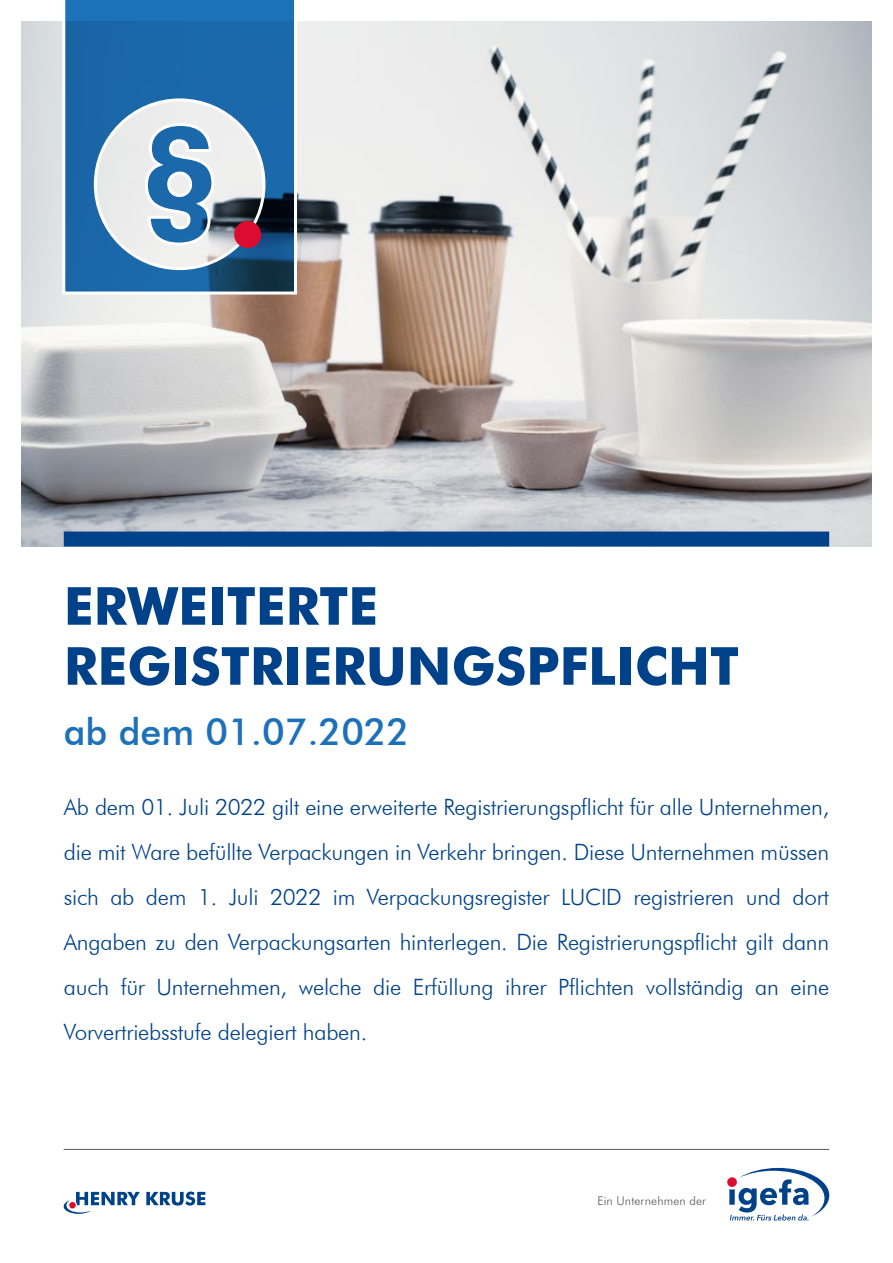
<style>
.page{position:relative;width:893px;height:1263px;background:#fff}
.page>*{position:absolute;margin:0;border:0;box-sizing:border-box;transform-origin:0 0}
.t1{font:700 52.5px/60px "Futura BT";color:#004289}
.t2{font:500 37.5px "Futura BT";color:#1d71b8}
.t3{font:300 22.5px/45px "Futura BT";letter-spacing:-.01em;color:#004289;text-align:justify}
.t4{font:300 12px "Futura BT";letter-spacing:.015em;color:#575756}
</style>
<div class="page">
<img style="left:21px;top:21px;width:851px;height:525px">
<div style="left:64px;top:531px;width:765px;height:15px;background:#004289"></div>
<svg style="left:61px;top:0;width:238px;height:296px;background:#5e8eb6"></svg>
<div style="left:234px;top:221px;width:27px;height:27px;background:#dd0b2f;border-radius:50%"></div>
<svg style="left:146px;top:1191px;width:59px;height:14px"></svg>
<svg style="left:64px;top:1192px;width:76px;height:22px"></svg>
<div style="left:69px;top:1202px;width:7px;height:6px;background:#dd0b2f;border-radius:50%"></div>
<hr style="left:64px;top:1149px;width:765px;height:1px;background:#575756">
<svg style="left:727px;top:1177px;width:10px;height:10px"></svg>
<svg style="left:729px;top:1168px;width:100px;height:52px"></svg>
<h1 class="t1" style="left:64px;top:576px;width:677px">ERWEITERTE<br>REGISTRIERUNGSPFLICHT</h1>
<h2 class="t2" style="left:64px;top:709px;width:347px">ab dem 01.07.2022</h2>
<p class="t3" style="left:64px;top:784px;width:767px">Ab dem 01. Juli 2022 gilt eine erweiterte Registrierungspflicht für alle Unternehmen, die mit Ware befüllte Verpackungen in Verkehr bringen. Diese Unternehmen müssen sich ab dem 1. Juli 2022 im Verpackungsregister LUCID registrieren und dort Angaben zu den Verpackungsarten hinterlegen. Die Registrierungspflicht gilt dann auch für Unternehmen, welche die Erfüllung ihrer Pflichten vollständig an eine Vorvertriebsstufe delegiert haben.</p>
<p class="t4" style="left:598px;top:1193px;width:110px">Ein Unternehmen der</p>
</div>
